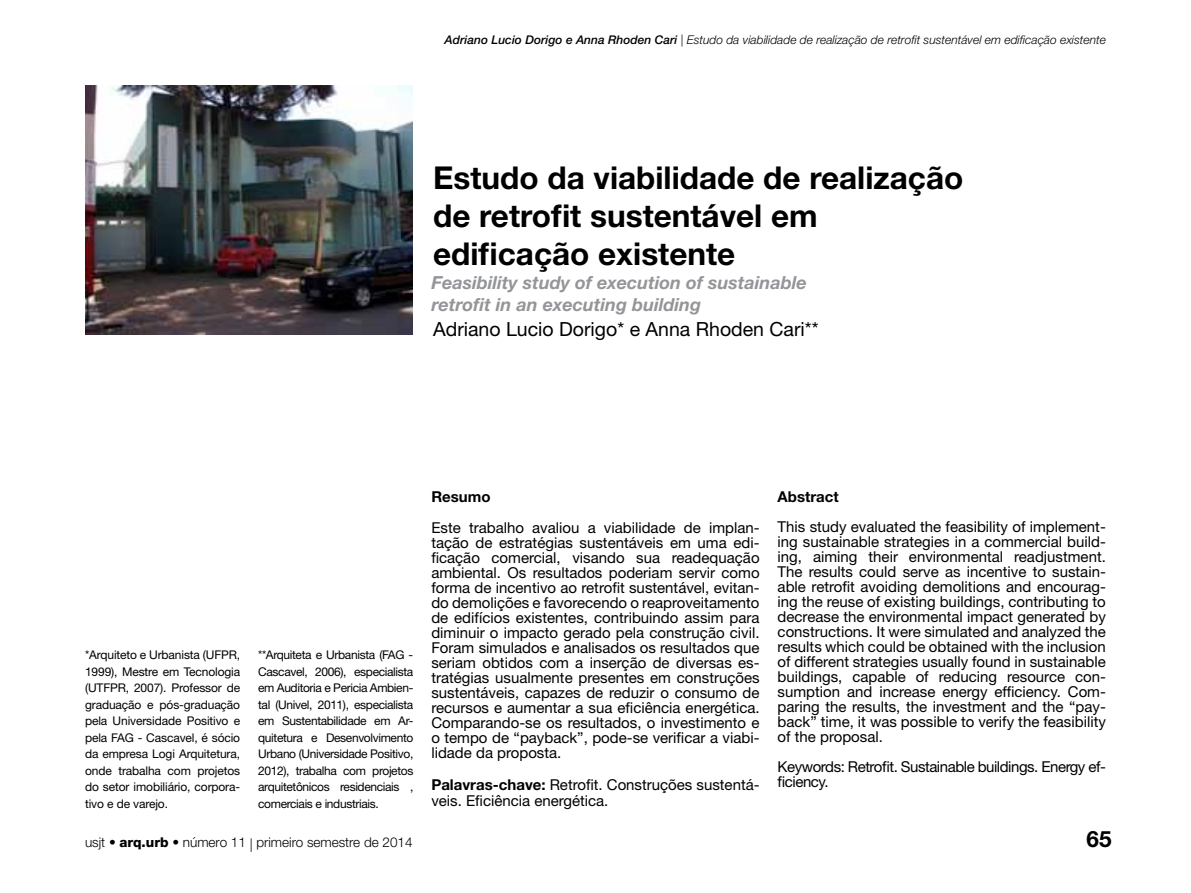
<style>
.page{position:relative;width:1191px;height:893px;background:#fff}
.page>*{position:absolute;margin:0;border:0;box-sizing:border-box;transform-origin:0 0}
.t1{font:700 31.5px/37.8px "Helvetica Neue LT Std";color:#000}
.t2{font:700 22.5px "Helvetica Neue LT Std";color:#000}
.t3{font:19.5px "Helvetica Neue LT Std";color:#000}
.t4{font:italic 700 18px/21.6px "Helvetica Neue LT Std";color:#939598}
.t5{font:15px/15px "Helvetica Neue LT Std";color:#000;text-align:justify}
.t6{font:15px/15px "Helvetica Neue LT Std";letter-spacing:-.03em;color:#000}
.t7{font:700 15px "Helvetica Neue LT Std";color:#000}
.t8{font:300 13.5px "Helvetica Neue LT Std";color:#000}
.t9{font:12px/16.5px "Helvetica Neue LT Std";letter-spacing:-.03em;color:#000;text-align:justify}
.t10{font:italic 300 12px "Helvetica Neue LT Std";color:#000}
.s1{font-weight:500}
.s2{font-weight:800}
.s3{font-weight:700}
</style>
<div class="page">
<img style="left:86px;top:85px;width:327px;height:249px">
<p class="t10" style="left:444px;top:33px;width:663px"><span class="s1">Adriano Lucio Dorigo e Anna Rhoden Cari</span> | Estudo da viabilidade de realização de retrofit sustentável em edificação existente</p>
<h1 class="t1" style="left:433px;top:159px;width:532px">Estudo da viabilidade de realização de retrofit sustentável em edificação existente</h1>
<p class="t4" style="left:431px;top:272px;width:377px">Feasibility study of execution of sustainable retrofit in an executing building</p>
<h3 class="t3" style="left:433px;top:318px;width:387px">Adriano Lucio Dorigo* e Anna Rhoden Cari**</h3>
<p class="t9" style="left:85px;top:646px;width:157px">*Arquiteto e Urbanista (UFPR, 1999), Mestre em Tecnologia (UTFPR, 2007). Professor de graduação e pós-graduação pela Universidade Positivo e pela FAG - Cascavel, é sócio da empresa Logi Arquitetura, onde trabalha com projetos do setor imobiliário, corpora&shy;tivo e de varejo.</p>
<p class="t9" style="left:258px;top:646px;width:157px">**Arquiteta e Urbanista (FAG - Cascavel, 2006), especialista em Auditoria e Pericia Ambien&shy;tal (Univel, 2011), especialista em Sustentabilidade em Ar&shy;quitetura e Desenvolvimento Urbano (Universidade Positivo, 2012), trabalha com projetos arquitetônicos residenciais , comerciais e industriais.</p>
<p class="t8" style="left:85px;top:834px;width:329px">usjt • <span class="s2">arq.urb</span> • número 11 | primeiro semestre de 2014</p>
<p class="t7" style="left:431px;top:487px;width:61px">Resumo</p>
<p class="t5" style="left:431px;top:520px;width:330px">Este trabalho avaliou a viabilidade de implan&shy;tação de estratégias sustentáveis em uma edi&shy;ficação comercial, visando sua readequação ambiental. Os resultados poderiam servir como forma de incentivo ao retrofit sustentável, evitan&shy;do demolições e favorecendo o reaproveitamento de edifícios existentes, contribuindo assim para diminuir o impacto gerado pela construção civil.<br>Foram simulados e analisados os resultados que seriam obtidos com a inserção de diversas es&shy;tratégias usualmente presentes em construções sustentáveis, capazes de reduzir o consumo de recursos e aumentar a sua eficiência energética.<br>Comparando-se os resultados, o investimento e o tempo de “payback”, pode-se verificar a viabi&shy;lidade da proposta.</p>
<p class="t5" style="left:431px;top:776px;width:330px;line-height:16.5px"><span class="s3">Palavras-chave:</span> Retrofit. Construções sustentá&shy;veis. Eficiência energética.</p>
<p class="t7" style="left:777px;top:487px;width:63px">Abstract</p>
<p class="t5" style="left:777px;top:519px;width:330px">This study evaluated the feasibility of implement&shy;ing sustainable strategies in a commercial build&shy;ing, aiming their environmental readjustment.<br>The results could serve as incentive to sustain&shy;able retrofit avoiding demolitions and encourag&shy;ing the reuse of existing buildings, contributing to decrease the environmental impact generated by constructions. It were simulated and analyzed the results which could be obtained with the inclusion of different strategies usually found in sustainable buildings, capable of reducing resource con&shy;sumption and increase energy efficiency. Com&shy;paring the results, the investment and the “pay&shy;back” time, it was possible to verify the feasibility of the proposal.</p>
<p class="t6" style="left:777px;top:759px;width:330px">Keywords: Retrofit. Sustainable buildings. Energy ef&shy;ficiency.</p>
<h2 class="t2" style="left:1086px;top:825px;width:27px">65</h2>
</div>
